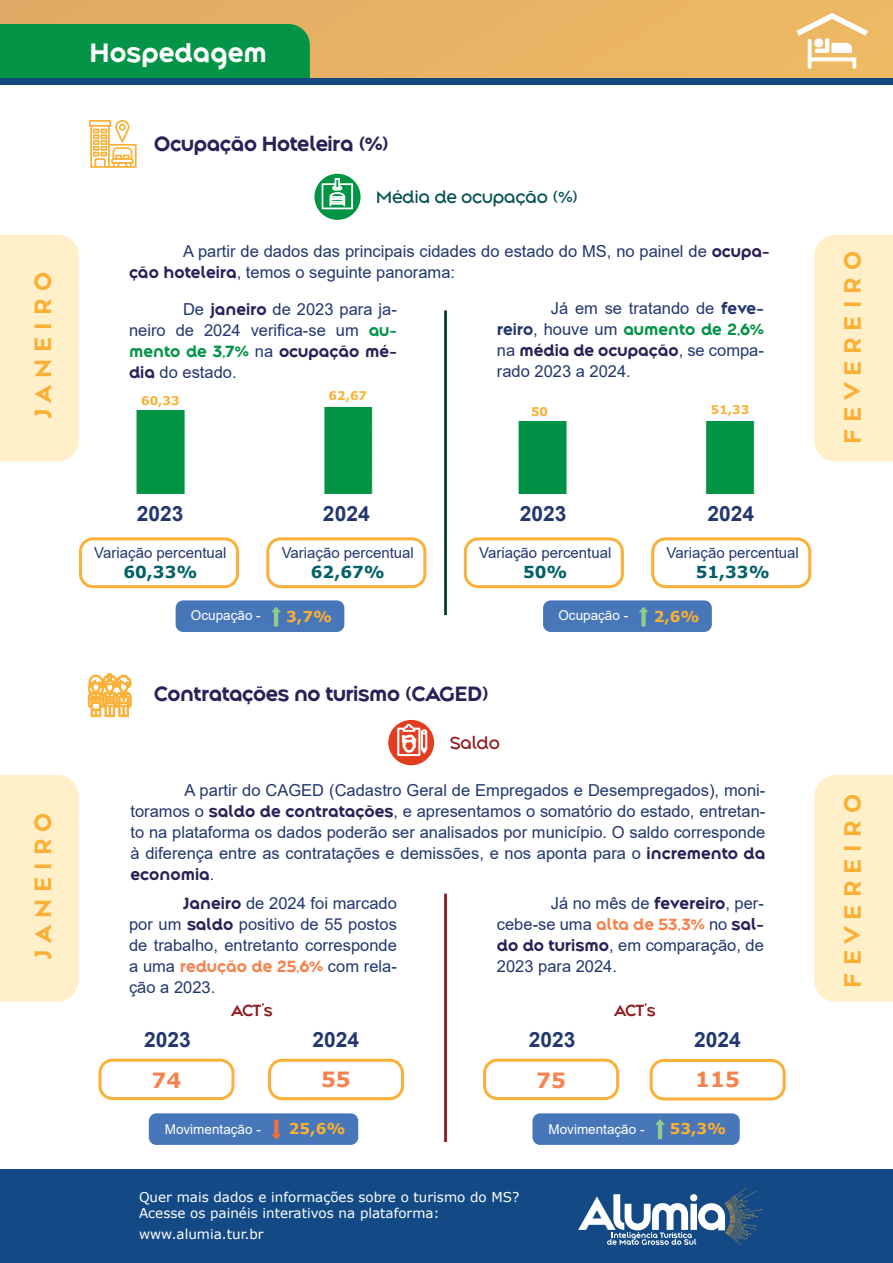
<style>
.page{position:relative;width:893px;height:1263px;background:#fff}
.page>*{position:absolute;margin:0;border:0;box-sizing:border-box;transform-origin:0 0}
.toc_level_1{font:700 27px "Along Sanss 2";color:#fff}
.textos{font:700 24px "Along Sanss 2";letter-spacing:.3em;color:#fbaf34}
.textos-2{font:700 21px "Along Sanss 2";letter-spacing:-.02em;color:#272358}
.toc_level_1-2{font:700 21px "Arial";color:#233770}
.toc_level_1-3{font:700 21px "Verdana";color:#f5834e}
.textos-3{font:500 18px "Along Sanss 2";letter-spacing:-.02em;color:#00504f}
.textos-4{font:500 18px "Along Sanss 2";letter-spacing:-.03em;color:#901a1d}
.textos-5{font:16.5px/21px "Arial";color:#23376f;text-align:justify}
.toc_level_1-4{font:700 16.5px "Verdana";color:#006167}
.textos-6{font:600 16.5px "Along Sanss 2";letter-spacing:-.055em;color:#901a1d}
.toc_level_1-5{font:15px "Arial";color:#23376f}
.toc_level_1-6{font:700 15px "Verdana";color:#fbaf34}
.toc_level_1-7{font:13.5px "Verdana";color:#fff}
.textos-7{font:13.5px "Arial";color:#fff}
.toc_level_1-8{font:700 12px "Verdana";color:#fbb036}
.s1{font-family:"Along Sanss 2";font-weight:700;color:#272358}
.s2{font-family:"Along Sanss 2";font-weight:700;color:#039447}
.s3{font-family:"Along Sanss 2";font-weight:700}
.s4{font-family:"Along Sanss 2";font-weight:700;color:#f5834e}
</style>
<div class="page">
<div style="left:0;top:0;width:434px;height:78px;background:#e6b065"></div>
<div style="left:434px;top:0;width:459px;height:78px;background:#ebb665"></div>
<div style="left:0;top:24px;width:310px;height:54px;background:#039447"></div>
<div style="left:0;top:78px;width:893px;height:6px;background:#144880"></div>
<div style="left:0;top:235px;width:79px;height:226px;background:#fff0c9"></div>
<div style="left:814px;top:235px;width:79px;height:226px;background:#fff0c9"></div>
<hr style="left:444px;top:310px;width:3px;height:305px;background:#044123">
<div style="left:0;top:775px;width:79px;height:227px;background:#fff0c9"></div>
<div style="left:814px;top:775px;width:79px;height:227px;background:#fff0c9"></div>
<hr style="left:444px;top:893px;width:3px;height:249px;background:#901a1d">
<svg style="left:796px;top:13px;width:72px;height:55px"></svg>
<svg style="left:89px;top:120px;width:48px;height:48px"></svg>
<svg style="left:314px;top:174px;width:47px;height:46px"></svg>
<svg style="left:322px;top:178px;width:31px;height:31px"></svg>
<img style="left:135px;top:410px;width:54px;height:84px">
<img style="left:324px;top:407px;width:49px;height:87px">
<img style="left:517px;top:422px;width:52px;height:72px">
<img style="left:705px;top:422px;width:51px;height:72px">
<svg style="left:88px;top:673px;width:43px;height:44px"></svg>
<div style="left:388px;top:720px;width:46px;height:45px;background:#e33d21;border-radius:50%"></div>
<svg style="left:397px;top:724px;width:30px;height:32px"></svg>
<div style="left:98px;top:1059px;width:136px;height:41px;border:3px solid #fab039;border-radius:13px"></div>
<div style="left:268px;top:1059px;width:136px;height:41px;border:3px solid #fab039;border-radius:13px"></div>
<div style="left:483px;top:1059px;width:136px;height:41px;border:3px solid #fab039;border-radius:13px"></div>
<div style="left:650px;top:1059px;width:136px;height:41px;border:3px solid #fab039;border-radius:13px"></div>
<div style="left:176px;top:600px;width:168px;height:32px;background:#4877b9;border-radius:8px"></div>
<svg style="left:271px;top:607px;width:10px;height:19px"></svg>
<div style="left:543px;top:600px;width:169px;height:32px;background:#4877b9;border-radius:8px"></div>
<svg style="left:639px;top:607px;width:9px;height:19px"></svg>
<div style="left:519px;top:424px;width:46px;height:70px;background:#009046"></div>
<div style="left:79px;top:537px;width:160px;height:51px;border:3px solid #fab039;border-radius:13px"></div>
<div style="left:266px;top:537px;width:160px;height:51px;border:3px solid #fab039;border-radius:13px"></div>
<div style="left:464px;top:537px;width:160px;height:51px;border:3px solid #fab039;border-radius:13px"></div>
<div style="left:651px;top:537px;width:160px;height:51px;border:3px solid #fab039;border-radius:13px"></div>
<div style="left:149px;top:1113px;width:209px;height:32px;background:#4877b9;border-radius:8px"></div>
<svg style="left:271px;top:1120px;width:10px;height:20px"></svg>
<div style="left:532px;top:1113px;width:208px;height:32px;background:#4877b9;border-radius:8px"></div>
<svg style="left:655px;top:1119px;width:10px;height:20px"></svg>
<div style="left:0;top:1169px;width:893px;height:94px;background:#134a86"></div>
<svg style="left:578px;top:1187px;width:184px;height:58px"></svg>
<p class="textos" style="left:28px;top:418px;width:147px;rotate:-90deg">JANEIRO</p>
<p class="textos" style="left:28px;top:958px;width:147px;rotate:-90deg">JANEIRO</p>
<p class="toc_level_1" style="left:89px;top:36px;width:179px">Hospedagem</p>
<p class="textos-2" style="left:154px;top:131px;width:237px">Ocupação Hoteleira (%)</p>
<p class="textos-3" style="left:376px;top:185px;width:204px">Média de ocupação (%)</p>
<p class="textos-5" style="left:129px;top:241px;width:642px;text-indent:54px">A partir de dados das principais cidades do estado do MS, no painel de <span class="s1">ocupa&shy;ção hoteleira</span>, temos o seguinte panorama:</p>
<p class="textos-5" style="left:129px;top:299px;width:269px;text-indent:54px">De <span class="s1">janeiro</span> de 2023 para ja&shy;neiro de 2024 verifica-se um <span class="s2">au&shy;mento de 3,7%</span> na <span class="s1">ocupação mé&shy;dia</span> do estado.</p>
<p class="textos-5" style="left:497px;top:298px;width:269px;text-indent:54px">Já em se tratando de <span class="s3">feve&shy;reiro</span>, houve um <span class="s2">aumento de 2,6% </span>na <span class="s1">média de ocupação</span>, se compa&shy;rado 2023 a 2024.</p>
<p class="toc_level_1-8" style="left:141px;top:392px;width:40px">60,33</p>
<p class="toc_level_1-8" style="left:329px;top:387px;width:40px">62,67</p>
<p class="toc_level_1-8" style="left:531px;top:403px;width:19px">50</p>
<p class="toc_level_1-8" style="left:711px;top:401px;width:40px">51,33</p>
<p class="toc_level_1-2" style="left:137px;top:499px;width:48px">2023</p>
<p class="toc_level_1-2" style="left:323px;top:499px;width:48px">2024</p>
<p class="toc_level_1-2" style="left:520px;top:499px;width:48px">2023</p>
<p class="toc_level_1-2" style="left:707px;top:499px;width:48px">2024</p>
<p class="toc_level_1-5" style="left:94px;top:543px;width:134px">Variação percentual</p>
<p class="toc_level_1-4" style="left:124px;top:560px;width:75px">60,33%</p>
<p class="toc_level_1-5" style="left:282px;top:543px;width:134px">Variação percentual</p>
<p class="toc_level_1-4" style="left:311px;top:560px;width:75px">62,67%</p>
<p class="toc_level_1-5" style="left:479px;top:543px;width:134px">Variação percentual</p>
<p class="toc_level_1-4" style="left:523px;top:560px;width:46px">50%</p>
<p class="toc_level_1-5" style="left:667px;top:543px;width:134px">Variação percentual</p>
<p class="toc_level_1-4" style="left:696px;top:560px;width:75px">51,33%</p>
<p class="textos-7" style="left:191px;top:606px;width:71px">Ocupação -</p>
<p class="toc_level_1-6" style="left:286px;top:606px;width:47px">3,7%</p>
<p class="textos-7" style="left:558px;top:606px;width:71px">Ocupação -</p>
<p class="toc_level_1-6" style="left:654px;top:606px;width:47px">2,6%</p>
<p class="textos-2" style="left:154px;top:681px;width:337px">Contratações no turismo (CAGED)</p>
<p class="textos-4" style="left:450px;top:731px;width:52px">Saldo</p>
<p class="textos-5" style="left:131px;top:780px;width:636px;text-indent:54px">A partir do CAGED (Cadastro Geral de Empregados e Desempregados), moni&shy;toramos o <span class="s1">saldo de contratações</span>, e apresentamos o somatório do estado, entretan&shy;to na plataforma os dados poderão ser analisados por município. O saldo corresponde à diferença entre as contratações e demissões, e nos aponta para o <span class="s1">incremento da economia</span>.</p>
<p class="textos-5" style="left:129px;top:893px;width:269px;text-indent:54px"><span class="s1">Janeiro</span> de 2024 foi marcado por um <span class="s1">saldo</span> positivo de 55 postos de trabalho, entretanto corresponde a uma <span class="s4">redução de 25,6%</span> com rela&shy;ção a 2023.</p>
<p class="toc_level_1-2" style="left:144px;top:1024px;width:48px">2023</p>
<p class="toc_level_1-3" style="left:152px;top:1065px;width:31px">74</p>
<p class="textos-6" style="left:231px;top:1000px;width:43px">ACT’s</p>
<p class="toc_level_1-2" style="left:313px;top:1025px;width:48px">2024</p>
<p class="toc_level_1-3" style="left:321px;top:1064px;width:31px">55</p>
<p class="textos-5" style="left:497px;top:893px;width:269px;text-indent:54px">Já no mês de <span class="s1">fevereiro</span>, per&shy;cebe-se uma <span class="s4">alta de 53,3%</span> no <span class="s1">sal&shy;do do turismo</span>, em comparação, de 2023 para 2024.</p>
<p class="toc_level_1-2" style="left:529px;top:1024px;width:48px">2023</p>
<p class="toc_level_1-3" style="left:536px;top:1065px;width:31px">75</p>
<p class="textos-6" style="left:614px;top:1000px;width:43px">ACT’s</p>
<p class="toc_level_1-2" style="left:694px;top:1025px;width:48px">2024</p>
<p class="toc_level_1-3" style="left:695px;top:1065px;width:46px">115</p>
<p class="textos-7" style="left:165px;top:1120px;width:98px">Movimentação -</p>
<p class="toc_level_1-6" style="left:289px;top:1118px;width:58px">25,6%</p>
<p class="textos-7" style="left:548px;top:1120px;width:98px">Movimentação -</p>
<p class="toc_level_1-6" style="left:670px;top:1118px;width:58px">53,3%</p>
<p class="toc_level_1-7" style="left:139px;top:1188px;width:382px">Quer mais dados e informações sobre o turismo do MS?</p>
<p class="toc_level_1-7" style="left:139px;top:1204px;width:302px">Acesse os painéis interativos na plataforma:</p>
<p class="toc_level_1-7" style="left:139px;top:1224px;width:126px">www.alumia.tur.br</p>
<p class="textos" style="left:837px;top:444px;width:195px;rotate:-90deg">FEVEREIRO</p>
<p class="textos" style="left:837px;top:987px;width:195px;rotate:-90deg">FEVEREIRO</p>
</div>
